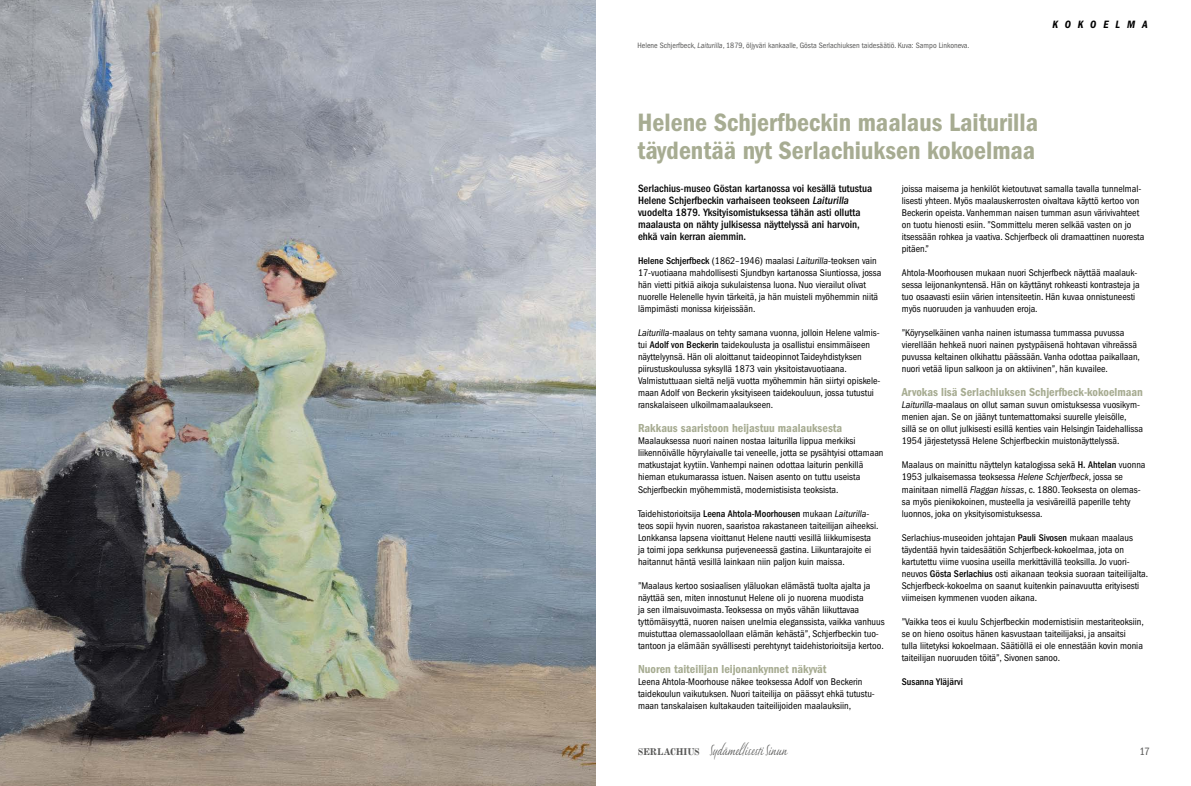
<style>
.page{position:relative;width:1191px;height:786px;background:#fff}
.page>*{position:absolute;margin:0;border:0;box-sizing:border-box;transform-origin:0 0}
.t1{font:26px/28px "ITC Franklin Gothic Std Dm Cd";color:#a7ac92}
.t2{font:17px "P22 Sweepy Pro";color:#575756;scale:.59 1}
.t3{font:12px "ITC Franklin Gothic Std Dm Cd";color:#a7ac92}
.t4{font:500 condensed 11px/12px "ITC Franklin Gothic Std";color:#000}
.t5{font:11px "ITC Franklin Gothic Std Dm Cd It";letter-spacing:.635em;color:#000}
.t6{font:condensed 11px "ITC Franklin Gothic Std";color:#575756}
.t7{font:condensed 10px/12px "ITC Franklin Gothic Std";color:#000}
.t8{font:500 condensed 10px "ITC Franklin Gothic Std";color:#000}
.t9{font:condensed 8px "ITC Franklin Gothic Std";color:#575756}
.s1{font-style:italic}
.s2{font-weight:500}
.s3{font-family:"Modern MT Std";font-weight:700;font-size:10px}
</style>
<div class="page">
<img style="left:0;top:0;width:595px;height:785px">
<p class="t9" style="left:637px;top:41px;width:333px">Helene Schjerfbeck, <span class="s1">Laiturilla</span>, 1879, öljyväri kankaalle, Gösta Serlachiuksen taidesäätiö. Kuva: Sampo Linkoneva.</p>
<p class="t5" style="left:1052px;top:18px;width:97px">KOKOELMA</p>
<h1 class="t1" style="left:637px;top:108px;width:402px">Helene Schjerfbeckin maalaus Laiturilla täydentää nyt Serlachiuksen kokoelmaa</h1>
<p class="t4" style="left:638px;top:182px;width:236px">Serlachius-museo Göstan kartanossa voi kesällä tutustua Helene Schjerfbeckin varhaiseen teokseen <span class="s1">Laiturilla </span>vuodelta 1879. Yksityisomistuksessa tähän asti ollutta maalausta on nähty julkisessa näyttelyssä ani harvoin, ehkä vain kerran aiemmin.</p>
<p class="t7" style="left:638px;top:255px;width:245px"><span class="s2">Helene Schjerfbeck</span> (1862–1946) maalasi <span class="s1">Laiturilla</span>-teoksen vain 17-vuotiaana mahdollisesti Sjundbyn kartanossa Siuntiossa, jossa hän vietti pitkiä aikoja sukulaistensa luona. Nuo vierailut olivat nuorelle Helenelle hyvin tärkeitä, ja hän muisteli myöhemmin niitä lämpimästi monissa kirjeissään.</p>
<p class="t7" style="left:638px;top:327px;width:244px"><span class="s1">Laiturilla</span>-maalaus on tehty samana vuonna, jolloin Helene valmis&shy;tui <span class="s2">Adolf von Beckerin</span> taidekoulusta ja osallistui ensimmäiseen näyttelyynsä. Hän oli aloittanut taideopinnot Taideyhdistyksen piirustuskoulussa syksyllä 1873 vain yksitoistavuotiaana.<br>Valmistuttuaan sieltä neljä vuotta myöhemmin hän siirtyi opiskele&shy;maan Adolf von Beckerin yksityiseen taidekouluun, jossa tutustui ranskalaiseen ulkoilmamaalaukseen.</p>
<p class="t3" style="left:638px;top:421px;width:206px">Rakkaus saaristoon heijastuu maalauksesta</p>
<p class="t7" style="left:638px;top:435px;width:247px">Maalauksessa nuori nainen nostaa laiturilla lippua merkiksi liikennöivälle höyrylaivalle tai veneelle, jotta se pysähtyisi ottamaan matkustajat kyytiin. Vanhempi nainen odottaa laiturin penkillä hieman etukumarassa istuen. Naisen asento on tuttu useista Schjerfbeckin myöhemmistä, modernistisista teoksista.</p>
<p class="t7" style="left:638px;top:507px;width:242px">Taidehistorioitsija <span class="s2">Leena Ahtola-Moorhousen</span> mukaan <span class="s1">Laiturilla&shy;</span>teos sopii hyvin nuoren, saaristoa rakastaneen taiteilijan aiheeksi.<br>Lonkkansa lapsena vioittanut Helene nautti vesillä liikkumisesta ja toimi jopa serkkunsa purjeveneessä gastina. Liikuntarajoite ei haitannut häntä vesillä lainkaan niin paljon kuin maissa.</p>
<p class="t7" style="left:638px;top:579px;width:248px">”Maalaus kertoo sosiaalisen yläluokan elämästä tuolta ajalta ja näyttää sen, miten innostunut Helene oli jo nuorena muodista<br>ja sen ilmaisuvoimasta. Teoksessa on myös vähän liikuttavaa tyttömäisyyttä, nuoren naisen unelmia eleganssista, vaikka vanhuus muistuttaa olemassaolollaan elämän kehästä”, Schjerfbeckin tuo&shy;tantoon ja elämään syvällisesti perehtynyt taidehistorioitsija kertoo.</p>
<p class="t3" style="left:638px;top:661px;width:190px">Nuoren taiteilijan leijonankynnet näkyvät</p>
<p class="t7" style="left:638px;top:675px;width:238px">Leena Ahtola-Moorhouse näkee teoksessa Adolf von Beckerin taidekoulun vaikutuksen. Nuori taiteilija on päässyt ehkä tutustu&shy;maan tanskalaisen kultakauden taiteilijoiden maalauksiin,</p>
<p class="t7" style="left:901px;top:183px;width:244px">joissa maisema ja henkilöt kietoutuvat samalla tavalla tunnelmal&shy;lisesti yhteen. Myös maalauskerrosten oivaltava käyttö kertoo von Beckerin opeista. Vanhemman naisen tumman asun värivivahteet on tuotu hienosti esiin. ”Sommittelu meren selkää vasten on jo itsessään rohkea ja vaativa. Schjerfbeck oli dramaattinen nuoresta pitäen.”</p>
<p class="t7" style="left:901px;top:267px;width:239px">Ahtola-Moorhousen mukaan nuori Schjerfbeck näyttää maalauk&shy;sessa leijonankyntensä. Hän on käyttänyt rohkeasti kontrasteja ja tuo osaavasti esiin värien intensiteetin. Hän kuvaa onnistuneesti myös nuoruuden ja vanhuuden eroja.</p>
<p class="t7" style="left:901px;top:327px;width:240px">”Köyryselkäinen vanha nainen istumassa tummassa puvussa vierellään hehkeä nuori nainen pystypäisenä hohtavan vihreässä puvussa keltainen olkihattu päässään. Vanha odottaa paikallaan, nuori vetää lipun salkoon ja on aktiivinen”, hän kuvailee.</p>
<p class="t3" style="left:901px;top:385px;width:243px">Arvokas lisä Serlachiuksen Schjerfbeck-kokoelmaan</p>
<p class="t7" style="left:901px;top:399px;width:243px"><span class="s1">Laiturilla</span>-maalaus on ollut saman suvun omistuksessa vuosikym&shy;menien ajan. Se on jäänyt tuntemattomaksi suurelle yleisölle, sillä se on ollut julkisesti esillä kenties vain Helsingin Taidehallissa 1954 järjestetyssä Helene Schjerfbeckin muistonäyttelyssä.</p>
<p class="t7" style="left:901px;top:459px;width:245px">Maalaus on mainittu näyttelyn katalogissa sekä <span class="s2">H. Ahtelan</span> vuonna 1953 julkaisemassa teoksessa <span class="s1">Helene Schjerfbeck</span>, jossa se mainitaan nimellä <span class="s1">Flaggan hissas</span>, c. 1880. Teoksesta on olemas&shy;sa myös pienikokoinen, musteella ja vesiväreillä paperille tehty luonnos, joka on yksityisomistuksessa.</p>
<p class="t7" style="left:901px;top:531px;width:248px">Serlachius-museoiden johtajan <span class="s2">Pauli Sivosen</span> mukaan maalaus täydentää hyvin taidesäätiön Schjerfbeck-kokoelmaa, jota on kartutettu viime vuosina useilla merkittävillä teoksilla. Jo vuori&shy;neuvos <span class="s2">Gösta Serlachius</span> osti aikanaan teoksia suoraan taiteilijalta.<br>Schjerfbeck-kokoelma on saanut kuitenkin painavuutta erityisesti viimeisen kymmenen vuoden aikana.</p>
<p class="t7" style="left:901px;top:615px;width:244px">”Vaikka teos ei kuulu Schjerfbeckin modernistisiin mestariteoksiin, se on hieno osoitus hänen kasvustaan taiteilijaksi, ja ansaitsi tulla liitetyksi kokoelmaan. Säätiöllä ei ole ennestään kovin monia taiteilijan nuoruuden töitä”, Sivonen sanoo.</p>
<p class="t8" style="left:901px;top:675px;width:63px">Susanna Yläjärvi</p>
<h2 class="t2" style="left:638px;top:740px;width:255px"><span class="s3">SERLACHIUS</span> Sydämellisesti Sinun</h2>
<p class="t6" style="left:1139px;top:745px;width:12px">17</p>
</div>
